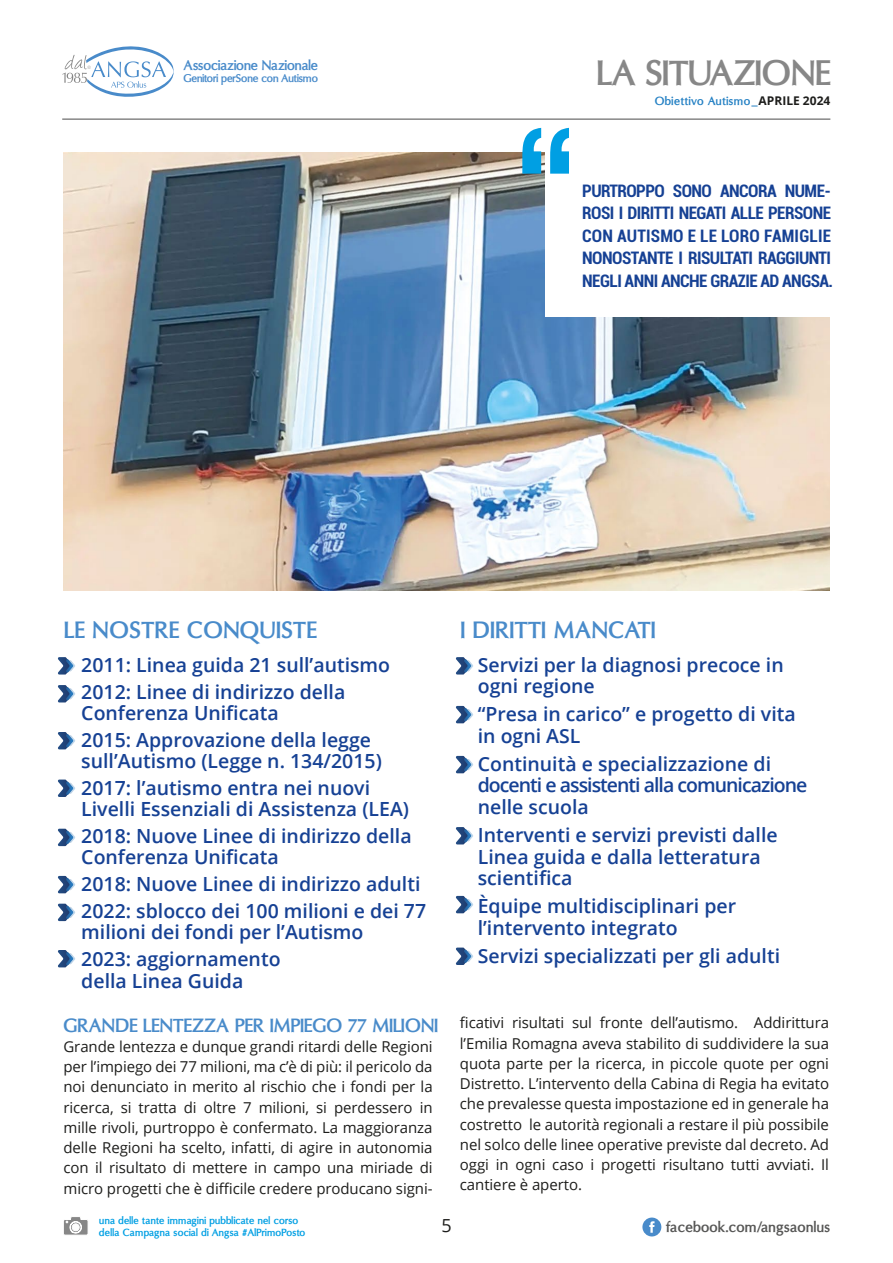
<style>
.page{position:relative;width:893px;height:1263px;background:#fff}
.page>*{position:absolute;margin:0;border:0;box-sizing:border-box;transform-origin:0 0}
.t1{font:700 36px "Oregon LDO";color:#878787}
.t2{font:700 24px "Oregon LDO";letter-spacing:.025em;color:#498bca}
.t3{font:600 19.5px/21.8px "Open Sans";color:#164194}
.t4{font:700 19.5px "Oregon LDO";letter-spacing:.01em;color:#498bca}
.t5{font:18px "Open Sans";color:#1d1d1b}
.t6{font:700 condensed 17.25px/22.5px "Roboto";letter-spacing:-.03em;color:#164194}
.t7{font:15px/20.2px "Open Sans";letter-spacing:-.005em;color:#1d1d1b;text-align:justify}
.t8{font:700 15px "Oregon LDO";letter-spacing:.025em;color:#575756}
.t9{font:700 14.25px "Oregon LDO";color:#498bca}
.t10{font:700 12px "Oregon LDO";letter-spacing:.05em;color:#2581c4}
.t11{font:700 11.4px "Oregon LDO";letter-spacing:-.005em;color:#498bca}
.t12{font:700 10.5px/12px "Oregon LDO";letter-spacing:.025em;color:#009fe3}
.s1{font-family:"Open Sans";color:#1d1d1b}
</style>
<div class="page">
<img style="left:64px;top:152px;width:765px;height:439px">
<hr style="left:62px;top:118px;width:768px;height:2px;background:#878787">
<div style="left:546px;top:151px;width:346px;height:165px;background:#fff"></div>
<svg style="left:550px;top:128px;width:19px;height:46px"></svg>
<svg style="left:522px;top:128px;width:19px;height:46px"></svg>
<div style="left:642px;top:1217px;width:19px;height:19px;background:#498bca;border-radius:50%"></div>
<svg style="left:649px;top:1221px;width:5px;height:12px"></svg>
<svg style="left:57px;top:657px;width:18px;height:17px"></svg>
<svg style="left:455px;top:657px;width:18px;height:17px"></svg>
<svg style="left:455px;top:706px;width:18px;height:17px"></svg>
<svg style="left:455px;top:756px;width:18px;height:17px"></svg>
<svg style="left:455px;top:827px;width:18px;height:17px"></svg>
<svg style="left:456px;top:896px;width:17px;height:17px"></svg>
<svg style="left:455px;top:947px;width:18px;height:18px"></svg>
<svg style="left:57px;top:685px;width:18px;height:17px"></svg>
<svg style="left:57px;top:732px;width:18px;height:17px"></svg>
<svg style="left:57px;top:779px;width:18px;height:18px"></svg>
<svg style="left:58px;top:829px;width:17px;height:17px"></svg>
<svg style="left:58px;top:876px;width:17px;height:17px"></svg>
<svg style="left:58px;top:904px;width:17px;height:17px"></svg>
<svg style="left:57px;top:950px;width:18px;height:17px"></svg>
<svg style="left:62px;top:46px;width:112px;height:51px"></svg>
<svg style="left:63px;top:1217px;width:25px;height:18px"></svg>
<p class="t9" style="left:184px;top:57px;width:136px">Associazione Nazionale</p>
<p class="t11" style="left:184px;top:72px;width:136px">Genitori perSone con Autismo</p>
<h1 class="t1" style="left:597px;top:52px;width:235px">LA SITUAZIONE</h1>
<p class="t10" style="left:655px;top:94px;width:177px">Obiettivo Autismo_<span class="s1">APRILE 2024</span></p>
<p class="t6" style="left:582px;top:179px;width:252px">PURTROPPO SONO ANCORA NUME-<br>ROSI I DIRITTI NEGATI ALLE PERSONE<br>CON AUTISMO E LE LORO FAMIGLIE<br>NONOSTANTE I RISULTATI RAGGIUNTI<br>NEGLI ANNI ANCHE GRAZIE AD ANGSA.</p>
<h2 class="t2" style="left:64px;top:617px;width:254px">LE NOSTRE CONQUISTE</h2>
<h3 class="t3" style="left:81px;top:651px;width:310px;line-height:27px">2011: Linea guida 21 sull’autismo<br>2012: Linee di indirizzo della</h3>
<h3 class="t3" style="left:81px;top:699px;width:291px;line-height:27px">Conferenza Unificata<br>2015: Approvazione della legge</h3>
<h3 class="t3" style="left:81px;top:747px;width:302px;line-height:27px">sull’Autismo (Legge n. 134/2015)<br>2017: l’autismo entra nei nuovi</h3>
<h3 class="t3" style="left:81px;top:795px;width:332px;line-height:27px">Livelli Essenziali di Assistenza (LEA)<br>2018: Nuove Linee di indirizzo della</h3>
<h3 class="t3" style="left:81px;top:843px;width:346px;line-height:27px">Conferenza Unificata<br>2018: Nuove Linee di indirizzo adulti<br>2022: sblocco dei 100 milioni e dei 77</h3>
<h3 class="t3" style="left:81px;top:918px;width:284px;line-height:27px">milioni dei fondi per l’Autismo<br>2023: aggiornamento</h3>
<h3 class="t3" style="left:81px;top:970px;width:164px">della Linea Guida</h3>
<h2 class="t2" style="left:461px;top:617px;width:196px">I DIRITTI MANCATI</h2>
<h3 class="t3" style="left:478px;top:653px;width:307px">Servizi per la diagnosi precoce in ogni regione</h3>
<h3 class="t3" style="left:478px;top:703px;width:319px">“Presa in carico” e progetto di vita in ogni ASL</h3>
<h3 class="t3" style="left:478px;top:752px;width:331px">Continuità e specializzazione di docenti e assistenti alla comunicazione nelle scuola</h3>
<h3 class="t3" style="left:478px;top:823px;width:301px">Interventi e servizi previsti dalle<br>Linea guida e dalla letteratura scientifica</h3>
<h3 class="t3" style="left:478px;top:895px;width:260px">Èquipe multidisciplinari per l’intervento integrato</h3>
<h3 class="t3" style="left:478px;top:944px;width:304px">Servizi specializzati per gli adulti</h3>
<h3 class="t4" style="left:63px;top:1014px;width:376px">GRANDE LENTEZZA PER IMPIEGO 77 MILIONI</h3>
<p class="t7" style="left:63px;top:1036px;width:371px">Grande lentezza e dunque grandi ritardi delle Regioni per l’impiego dei 77 milioni, ma c’è di più: il pericolo da noi denunciato in merito al rischio che i fondi per la ricerca, si tratta di oltre 7 milioni, si perdessero in mille rivoli, purtroppo è confermato. La maggioranza delle Regioni ha scelto, infatti, di agire in autonomia con il risultato di mettere in campo una miriade di micro progetti che è difficile credere producano signi-</p>
<p class="t7" style="left:460px;top:1012px;width:371px">ficativi risultati sul fronte dell’autismo. Addirittura l’Emilia Romagna aveva stabilito di suddividere la sua quota parte per la ricerca, in piccole quote per ogni Distretto. L’intervento della Cabina di Regia ha evitato che prevalesse questa impostazione ed in generale ha costretto le autorità regionali a restare il più possibile nel solco delle linee operative previste dal decreto. Ad oggi in ogni caso i progetti risultano tutti avviati. Il cantiere è aperto.</p>
<p class="t12" style="left:99px;top:1215px;width:207px">una delle tante immagini pubblicate nel corso della Campagna social di Angsa #AlPrimoPosto</p>
<p class="t5" style="left:441px;top:1213px;width:12px">5</p>
<p class="t8" style="left:666px;top:1218px;width:165px">facebook.com/angsaonlus</p>
</div>
